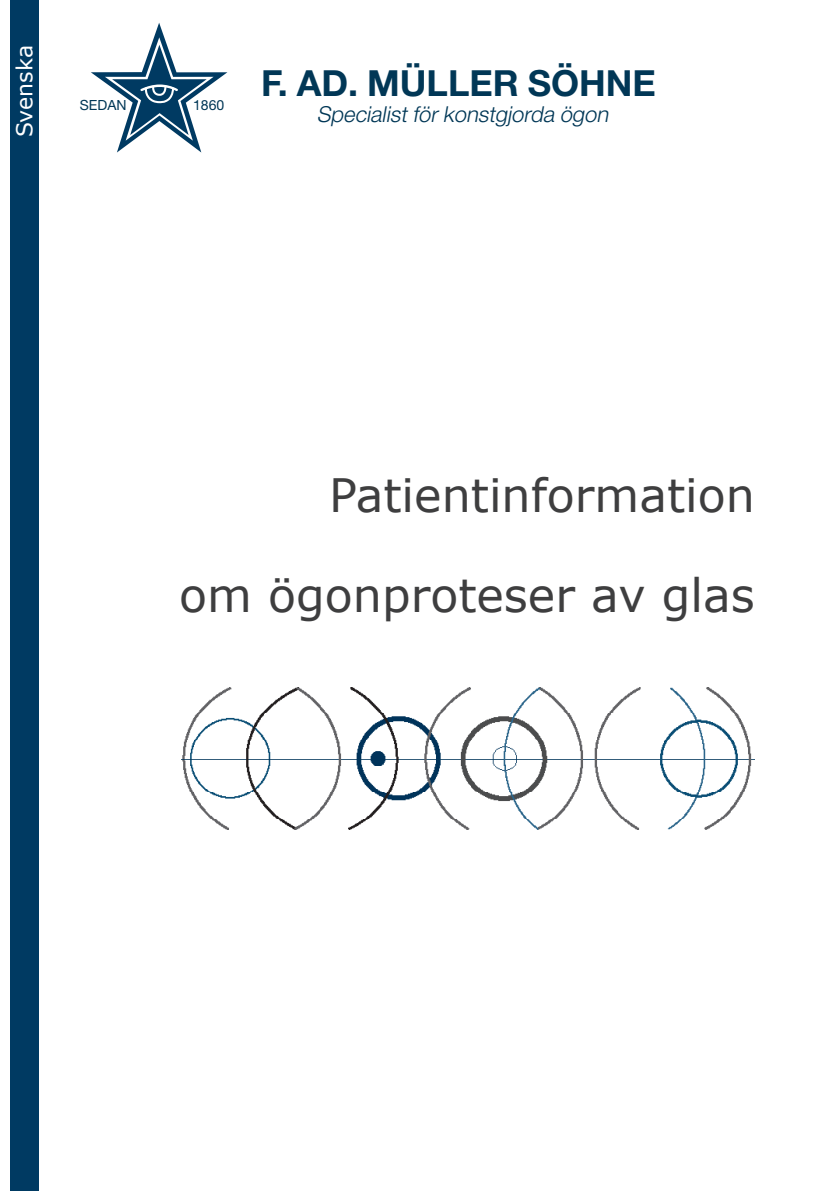
<style>
.page{position:relative;width:840px;height:1191px;background:#fff}
.page>*{position:absolute;margin:0;border:0;box-sizing:border-box;transform-origin:0 0}
.t1{font:46px "Verdana";color:#3e3e3f}
.Tabelle_copy{font:700 36px "Helvetica Neue LT Std";color:#013756}
.Tabelle_copy-2{font:italic 300 22px "Helvetica Neue LT Std";color:#013756}
.t2{font:22px "Verdana";color:#fff}
.Tabelle_copy-3{font:14px "Helvetica Neue LT Std";color:#013756}
</style>
<div class="page">
<div style="left:11px;top:0;width:28px;height:1191px;background:#003a62"></div>
<svg style="left:91px;top:23px;width:136px;height:129px"></svg>
<img style="left:181px;top:687px;width:572px;height:143px">
<p class="t2" style="left:9px;top:137px;width:94px;rotate:-90deg">Svenska</p>
<p class="Tabelle_copy-3" style="left:80px;top:97px;width:48px">SEDAN</p>
<p class="Tabelle_copy-3" style="left:193px;top:97px;width:33px">1860</p>
<p class="Tabelle_copy" style="left:261px;top:61px;width:396px">F. AD. MÜLLER SÖHNE</p>
<p class="Tabelle_copy-2" style="left:316px;top:101px;width:297px">Specialistförkonstgjorda ögon</p>
<p class="t1" style="left:329px;top:463px;width:427px">Patientinformation</p>
<p class="t1" style="left:179px;top:564px;width:576px">om ögonproteser av glas</p>
</div>
